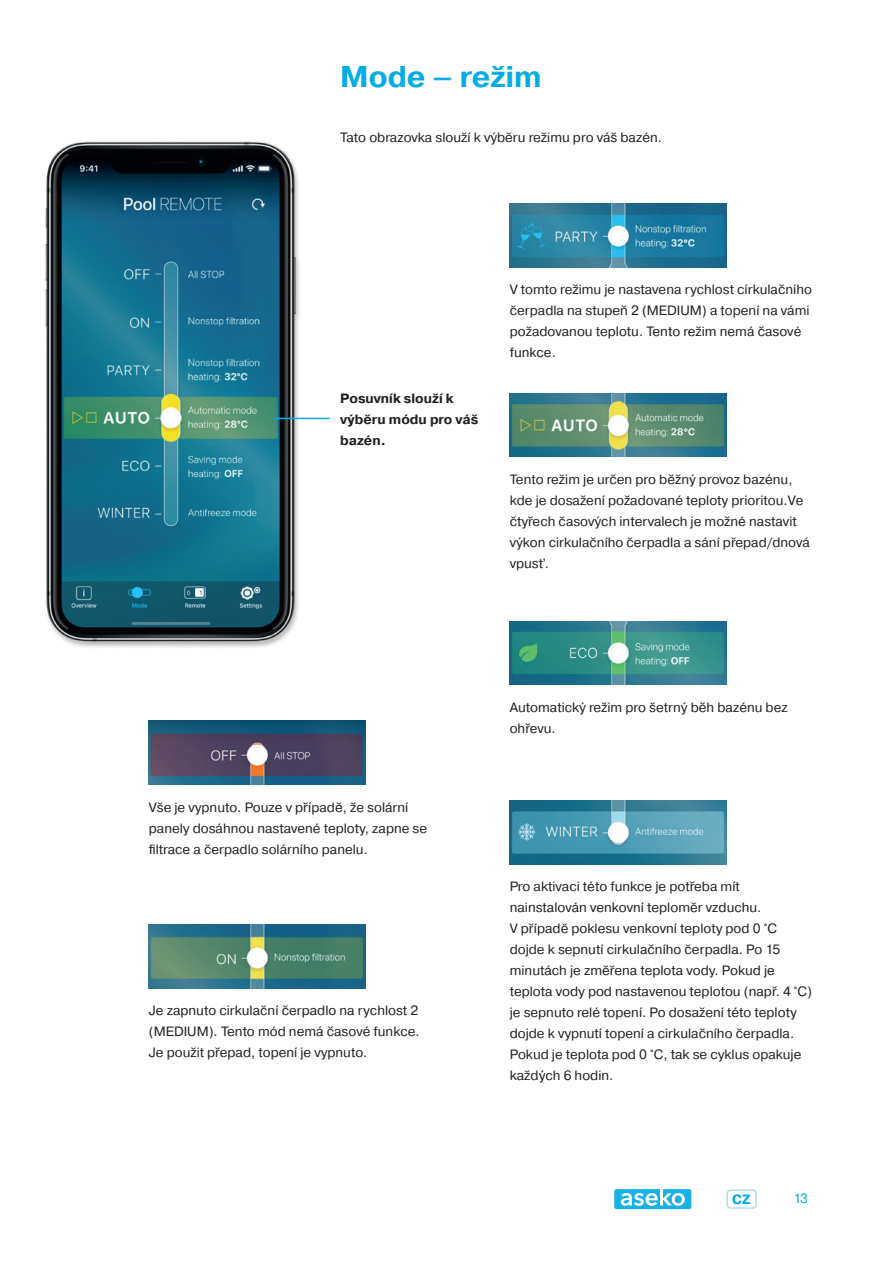
<style>
.page{position:relative;width:893px;height:1263px;background:#fff}
.page>*{position:absolute;margin:0;border:0;box-sizing:border-box;transform-origin:0 0}
.t1{font:700 30px "Pragmatica";color:#00ade5}
.t2{font:13.5px/21px "Pragmatica";color:#231f20}
.t3{font:700 13.5px/21px "Pragmatica";color:#231f20}
.t4{font:700 13.5px "Pragmatica";color:#00ade5}
.t5{font:13.5px "Pragmatica";color:#00ade5}
</style>
<div class="page">
<div style="left:726px;top:1189px;width:31px;height:20px;border:2px solid #b6dcef;border-radius:4px"></div>
<svg style="left:614px;top:1189px;width:77px;height:20px"></svg>
<img style="left:45px;top:141px;width:264px;height:506px">
<img style="left:510px;top:203px;width:216px;height:64px">
<img style="left:149px;top:721px;width:217px;height:64px">
<img style="left:149px;top:924px;width:217px;height:64px">
<img style="left:510px;top:393px;width:216px;height:64px">
<img style="left:510px;top:621px;width:216px;height:64px">
<img style="left:510px;top:800px;width:216px;height:64px">
<hr style="left:274px;top:418px;width:56px;height:1px;background:#00ade5">
<h1 class="t1" style="left:340px;top:58px;width:203px">Mode – režim</h1>
<p class="t2" style="left:340px;top:127px;width:323px">Tato obrazovka slouží k výběru režimu pro váš bazén.</p>
<p class="t3" style="left:340px;top:388px;width:140px">Posuvník slouží k výběru módu pro váš bazén.</p>
<p class="t2" style="left:510px;top:279px;width:304px">V tomto režimu je nastavena rychlost církulačního čerpadla na stupeň 2 (MEDIUM) a topení na vámi požadovanou teplotu. Tento režim nemá časové funkce.</p>
<p class="t2" style="left:510px;top:469px;width:302px">Tento režim je určen pro běžný provoz bazénu, kde je dosažení požadované teploty prioritou.Ve čtyřech časových intervalech je možné nastavit výkon cirkulačního čerpadla a sání přepad/dnová vpusť.</p>
<p class="t2" style="left:149px;top:797px;width:280px">Vše je vypnuto. Pouze v případě, že solární panely dosáhnou nastavené teploty, zapne se filtrace a čerpadlo solárního panelu.</p>
<p class="t2" style="left:149px;top:1000px;width:272px;text-align:justify">Je zapnuto cirkulační čerpadlo na rychlost 2 (MEDIUM). Tento mód nemá časové funkce.<br>Je použit přepad, topení je vypnuto.</p>
<p class="t2" style="left:510px;top:697px;width:280px">Automatický režim pro šetrný běh bazénu bez ohřevu.</p>
<p class="t2" style="left:510px;top:876px;width:304px">Pro aktivaci této funkce je potřeba mít nainstalován venkovní teploměr vzduchu.<br>V případě poklesu venkovní teploty pod 0 °C dojde k sepnutí cirkulačního čerpadla. Po 15 minutách je změřena teplota vody. Pokud je teplota vody pod nastavenou teplotou (např. 4 °C) je sepnuto relé topení. Po dosažení této teploty dojde k vypnutí topení a cirkulačního čerpadla.<br>Pokud je teplota pod 0 °C, tak se cyklus opakuje každých 6 hodin.</p>
<p class="t4" style="left:732px;top:1190px;width:20px">CZ</p>
<p class="t5" style="left:794px;top:1190px;width:16px">13</p>
</div>
